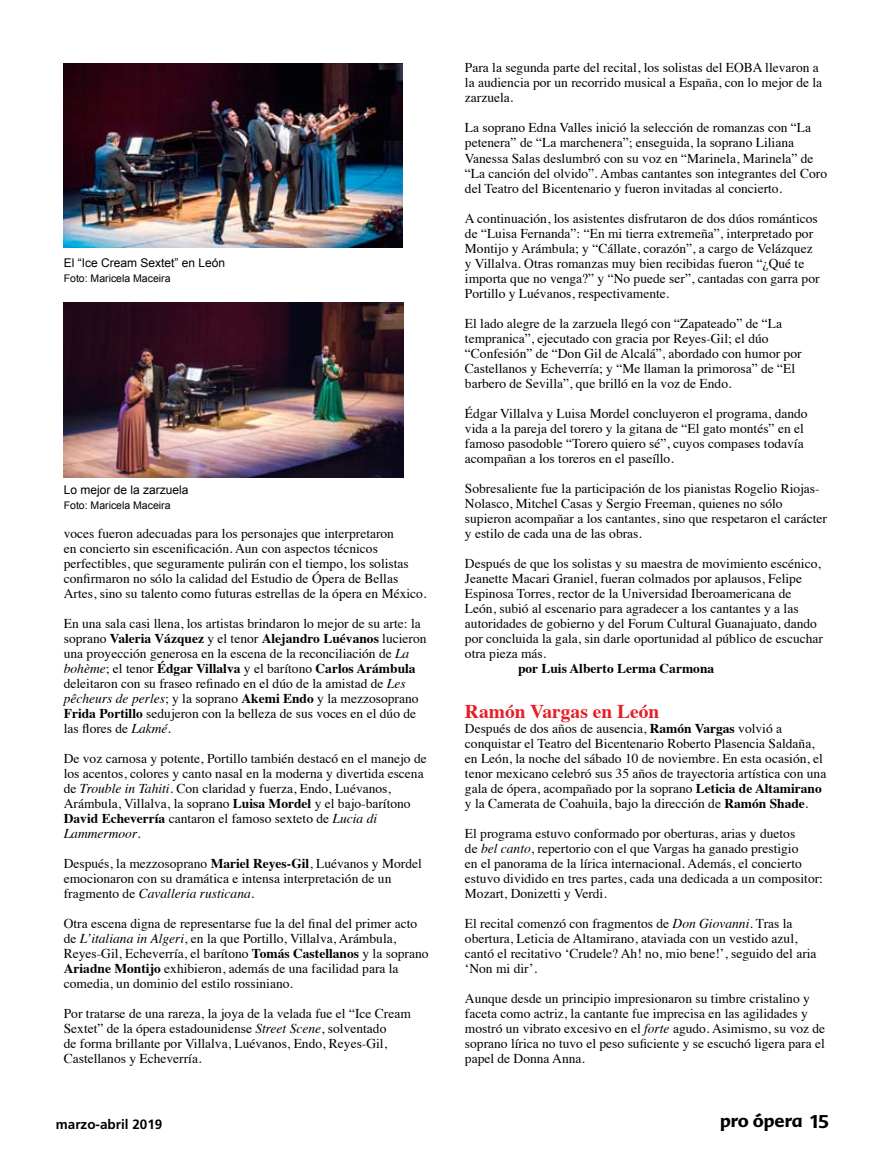
<style>
.page{position:relative;width:893px;height:1170px;background:#fff}
.page>*{position:absolute;margin:0;border:0;box-sizing:border-box;transform-origin:0 0}
.t1{font:700 19.5px "Times";color:#e91c23}
.t2{font:700 18px "Advert";color:#000}
.t3{font:13.5px/15px "Times";color:#000}
.t4{font:700 13.5px "Times";color:#000}
.t5{font:700 13.5px "Frutiger";color:#000}
.t6{font:12px "Arial";color:#000}
.t7{font:10.5px "Arial";color:#000}
.s1{font-weight:700}
.s2{font-style:italic}
</style>
<div class="page">
<img style="left:64px;top:64px;width:338px;height:184px">
<img style="left:64px;top:302px;width:339px;height:175px">
<p class="t6" style="left:64px;top:254px;width:163px">El “Ice Cream Sextet” en León</p>
<p class="t7" style="left:64px;top:271px;width:108px">Foto: Maricela Maceira</p>
<p class="t6" style="left:64px;top:482px;width:126px">Lo mejor de la zarzuela</p>
<p class="t7" style="left:64px;top:498px;width:108px">Foto: Maricela Maceira</p>
<p class="t3" style="left:64px;top:525px;width:364px">voces fueron adecuadas para los personajes que interpretaron<br>en concierto sin escenificación. Aun con aspectos técnicos perfectibles, que seguramente pulirán con el tiempo, los solistas confirmaron no sólo la calidad del Estudio de Ópera de Bellas Artes, sino su talento como futuras estrellas de la ópera en México.</p>
<p class="t3" style="left:64px;top:615px;width:364px">En una sala casi llena, los artistas brindaron lo mejor de su arte: la soprano <span class="s1">Valeria Vázquez</span> y el tenor <span class="s1">Alejandro Luévanos</span> lucieron una proyección generosa en la escena de la reconciliación de <span class="s2">La bohème</span>; el tenor <span class="s1">Édgar Villalva</span> y el barítono <span class="s1">Carlos Arámbula </span>deleitaron con su fraseo refinado en el dúo de la amistad de <span class="s2">Les pêcheurs de perles</span>; y la soprano <span class="s1">Akemi Endo</span> y la mezzosoprano <span class="s1">Frida Portillo</span> sedujeron con la belleza de sus voces en el dúo de las flores de <span class="s2">Lakmé</span>.</p>
<p class="t3" style="left:64px;top:750px;width:364px">De voz carnosa y potente, Portillo también destacó en el manejo de los acentos, colores y canto nasal en la moderna y divertida escena de <span class="s2">Trouble in Tahiti</span>. Con claridad y fuerza, Endo, Luévanos, Arámbula, Villalva, la soprano <span class="s1">Luisa Mordel</span> y el bajo-barítono <span class="s1">David Echeverría</span> cantaron el famoso sexteto de <span class="s2">Lucia di Lammermoor</span>.</p>
<p class="t3" style="left:64px;top:855px;width:360px">Después, la mezzosoprano <span class="s1">Mariel Reyes-Gil</span>, Luévanos y Mordel emocionaron con su dramática e intensa interpretación de un fragmento de <span class="s2">Cavalleria rusticana</span>.</p>
<p class="t3" style="left:64px;top:915px;width:366px">Otra escena digna de representarse fue la del final del primer acto de <span class="s2">L’italiana in Algeri</span>, en la que Portillo, Villalva, Arámbula, Reyes-Gil, Echeverría, el barítono <span class="s1">Tomás Castellanos</span> y la soprano <span class="s1">Ariadne Montijo</span> exhibieron, además de una facilidad para la comedia, un dominio del estilo rossiniano.</p>
<p class="t3" style="left:64px;top:1005px;width:349px">Por tratarse de una rareza, la joya de la velada fue el “Ice Cream Sextet” de la ópera estadounidense <span class="s2">Street Scene</span>, solventado<br>de forma brillante por Villalva, Luévanos, Endo, Reyes-Gil, Castellanos y Echeverría.</p>
<p class="t3" style="left:465px;top:59px;width:359px">Para la segunda parte del recital, los solistas del EOBA llevaron a la audiencia por un recorrido musical a España, con lo mejor de la zarzuela.</p>
<p class="t3" style="left:465px;top:119px;width:364px">La soprano Edna Valles inició la selección de romanzas con “La petenera” de “La marchenera”; enseguida, la soprano Liliana Vanessa Salas deslumbró con su voz en “Marinela, Marinela” de “La canción del olvido”. Ambas cantantes son integrantes del Coro del Teatro del Bicentenario y fueron invitadas al concierto.</p>
<p class="t3" style="left:465px;top:209px;width:356px">A continuación, los asistentes disfrutaron de dos dúos románticos de “Luisa Fernanda”: “En mi tierra extremeña”, interpretado por Montijo y Arámbula; y “Cállate, corazón”, a cargo de Velázquez y Villalva. Otras romanzas muy bien recibidas fueron “¿Qué te importa que no venga?” y “No puede ser”, cantadas con garra por Portillo y Luévanos, respectivamente.</p>
<p class="t3" style="left:465px;top:314px;width:338px">El lado alegre de la zarzuela llegó con “Zapateado” de “La tempranica”, ejecutado con gracia por Reyes-Gil; el dúo “Confesión” de “Don Gil de Alcalá”, abordado con humor por Castellanos y Echeverría; y “Me llaman la primorosa” de “El barbero de Sevilla”, que brilló en la voz de Endo.</p>
<p class="t3" style="left:465px;top:404px;width:344px">Édgar Villalva y Luisa Mordel concluyeron el programa, dando vida a la pareja del torero y la gitana de “El gato montés” en el famoso pasodoble “Torero quiero sé”, cuyos compases todavía acompañan a los toreros en el paseíllo.</p>
<p class="t3" style="left:465px;top:479px;width:364px">Sobresaliente fue la participación de los pianistas Rogelio Riojas-Nolasco, Mitchel Casas y Sergio Freeman, quienes no sólo supieron acompañar a los cantantes, sino que respetaron el carácter y estilo de cada una de las obras.</p>
<p class="t3" style="left:465px;top:554px;width:360px">Después de que los solistas y su maestra de movimiento escénico, Jeanette Macari Graniel, fueran colmados por aplausos, Felipe Espinosa Torres, rector de la Universidad Iberoamericana de León, subió al escenario para agradecer a los cantantes y a las autoridades de gobierno y del Forum Cultural Guanajuato, dando por concluida la gala, sin darle oportunidad al público de escuchar otra pieza más.</p>
<p class="t4" style="left:518px;top:655px;width:198px">por Luis Alberto Lerma Carmona</p>
<h1 class="t1" style="left:465px;top:692px;width:196px">Ramón Vargas en León</h1>
<p class="t3" style="left:465px;top:719px;width:363px">Después de dos años de ausencia, <span class="s1">Ramón Vargas</span> volvió a conquistar el Teatro del Bicentenario Roberto Plasencia Saldaña, en León, la noche del sábado 10 de noviembre. En esta ocasión, el tenor mexicano celebró sus 35 años de trayectoria artística con una gala de ópera, acompañado por la soprano <span class="s1">Leticia de Altamirano </span>y la Camerata de Coahuila, bajo la dirección de <span class="s1">Ramón Shade</span>.</p>
<p class="t3" style="left:465px;top:824px;width:360px">El programa estuvo conformado por oberturas, arias y duetos<br>de <span class="s2">bel canto</span>, repertorio con el que Vargas ha ganado prestigio<br>en el panorama de la lírica internacional. Además, el concierto estuvo dividido en tres partes, cada una dedicada a un compositor:<br>Mozart, Donizetti y Verdi.</p>
<p class="t3" style="left:465px;top:914px;width:353px">El recital comenzó con fragmentos de <span class="s2">Don Giovanni</span>. Tras la obertura, Leticia de Altamirano, ataviada con un vestido azul, cantó el recitativo ‘Crudele? Ah! no, mio bene!’, seguido del aria ‘Non mi dir’.</p>
<p class="t3" style="left:465px;top:989px;width:362px">Aunque desde un principio impresionaron su timbre cristalino y faceta como actriz, la cantante fue imprecisa en las agilidades y mostró un vibrato excesivo en el <span class="s2">forte</span> agudo. Asimismo, su voz de soprano lírica no tuvo el peso suficiente y se escuchó ligera para el papel de Donna Anna.</p>
<p class="t5" style="left:56px;top:1115px;width:108px">marzo-abril 2019</p>
<h2 class="t2" style="left:720px;top:1109px;width:111px">pro ópera 15</h2>
</div>
